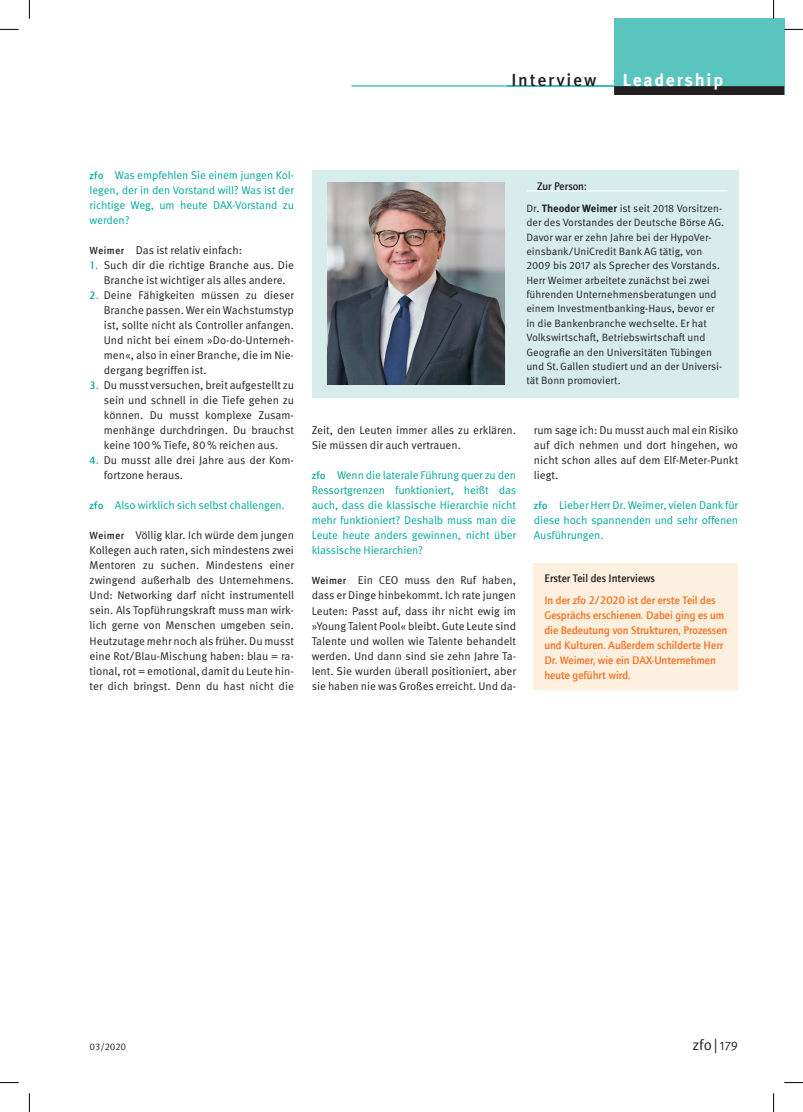
<style>
.page{position:relative;width:803px;height:1112px;background:#fff}
.page>*{position:absolute;margin:0;border:0;box-sizing:border-box;transform-origin:0 0}
.t1{font:700 17.5px "Meta Pro";letter-spacing:.1em;color:#fff}
.t2{font:500 17.5px "Meta Pro";letter-spacing:.1em;color:#231f20}
.t3{font:15px "Meta Pro Norm";color:#231f20}
.t4{font:11.25px/15px "Meta Pro Norm";color:#231f20;text-align:justify}
.t5{font:11.25px/15px "Meta Pro Norm";letter-spacing:-.01em;color:#00a99e;text-align:justify}
.t6{font:500 11.25px/15px "ITC Quay Sans Com";color:#f36e21}
.t7{font:500 11.25px "ITC Quay Sans Com";color:#231f20}
.t8{font:10.62px/14.4px "Meta Pro Norm";color:#231f20}
.t9{font:9.75px "Meta Pro Norm";letter-spacing:-.005em;color:#231f20}
.s1{font-family:"ITC Quay Sans Com";font-weight:500;font-size:10.62px}
.s2{font-family:"ITC Quay Sans Com";font-weight:500;font-size:11px;color:#00a99e}
.s3{font-family:"Syntax LT Std"}
.s4{font-family:"Meta Pro";font-weight:700}
.s5{color:#231f20}
.s6{font-family:"Syntax LT Std";font-weight:700}
.s7{font-size:12.5px}
</style>
<div class="page">
<div style="left:614px;top:19px;width:170px;height:76px;background:#5ac4bf"></div>
<div style="left:614px;top:86px;width:170px;height:9px;background:#231f20"></div>
<hr style="left:351px;top:86px;width:263px;height:1px;background:#00a99e">
<div style="left:312px;top:170px;width:426px;height:227px;background:#d6edec"></div>
<hr style="left:526px;top:190px;width:201px;height:1px;background:#fff">
<img style="left:327px;top:182px;width:177px;height:202px">
<div style="left:534px;top:563px;width:204px;height:126px;background:#fef0de"></div>
<svg style="left:0;top:29px;width:19px;height:1px"></svg>
<svg style="left:784px;top:29px;width:19px;height:1px"></svg>
<svg style="left:0;top:1082px;width:19px;height:1px"></svg>
<svg style="left:784px;top:1082px;width:19px;height:1px"></svg>
<svg style="left:29px;top:0;width:1px;height:19px"></svg>
<svg style="left:29px;top:1093px;width:1px;height:18px"></svg>
<svg style="left:773px;top:0;width:1px;height:19px"></svg>
<svg style="left:773px;top:1093px;width:1px;height:18px"></svg>
<h1 class="t2" style="left:511px;top:66px;width:86px">Interview</h1>
<h1 class="t1" style="left:623px;top:66px;width:102px">Leadership</h1>
<p class="t5" style="left:90px;top:167px;width:206px"><span class="s1">zfo</span> Was empfehlen Sie einem jungen Kol&shy;legen, der in den Vorstand will? Was ist der richtige Weg, um heute DAX-Vorstand zu werden?</p>
<p class="t4" style="left:90px;top:242px;width:154px"><span class="s1">Weimer</span> Das ist relativ einfach:</p>
<p class="t4" style="left:90px;top:257px;width:206px;text-align:center"><span class="s2">1.</span> Such dir die richtige Branche aus. Die<br>Branche ist wichtiger als alles andere.</p>
<p class="t4" style="left:104px;top:287px;width:192px;text-indent:-14px"><span class="s2">2.</span> Deine Fähigkeiten müssen zu dieser Branche passen. Wer ein Wachstumstyp ist, sollte nicht als Controller anfangen.<br>Und nicht bei einem »Do-do-Unterneh&shy;men«, also in einer Branche, die im Nie&shy;dergang begriffen ist.</p>
<p class="t4" style="left:104px;top:377px;width:192px;text-indent:-14px"><span class="s2">3.</span> Du musst versuchen, breit aufgestellt zu sein und schnell in die Tiefe gehen zu können. Du musst komplexe Zusam&shy;menhänge durchdringen. Du brauchst keine 100% Tiefe, 80% reichen aus.</p>
<p class="t4" style="left:104px;top:452px;width:192px;text-indent:-14px"><span class="s2">4.</span> Du musst alle drei Jahre aus der Kom&shy;fortzone heraus.</p>
<p class="t5" style="left:90px;top:497px;width:197px"><span class="s1">zfo</span> Also wirklich sich selbst challengen.</p>
<p class="t4" style="left:90px;top:527px;width:206px"><span class="s1">Weimer</span> Völlig klar. Ich würde dem jungen Kollegen auch raten, sich mindestens zwei Mentoren zu suchen. Mindestens einer zwingend außerhalb des Unternehmens.<br>Und: Networking darf nicht instrumentell sein. Als Topführungskraft muss man wirk&shy;lich gerne von Menschen umgeben sein.<br>Heutzutage mehr noch als früher. Du musst eine Rot<span class="s3">/</span>Blau-Mischung haben: blau = ra&shy;tional, rot = emotional, damit du Leute hin&shy;ter dich bringst. Denn du hast nicht die</p>
<p class="t7" style="left:537px;top:180px;width:51px">Zur Person:</p>
<p class="t8" style="left:526px;top:200px;width:199px">Dr. <span class="s4">Theodor Weimer</span> ist seit 2018 Vorsitzen&shy;der des Vorstandes der Deutsche Börse AG.<br>Davor war er zehn Jahre bei der HypoVer&shy;einsbank<span class="s3">/</span>UniCredit Bank AG tätig, von 2009 bis 2017 als Sprecher des Vorstands.<br>Herr Weimer arbeitete zunächst bei zwei führenden Unternehmensberatungen und einem Investmentbanking-Haus, bevor er in die Bankenbranche wechselte. Er hat Volkswirtschaft, Betriebswirtschaft und Geografie an den Universitäten Tübingen und St.Gallen studiert und an der Universi&shy;tät Bonn promoviert.</p>
<p class="t4" style="left:312px;top:422px;width:206px">Zeit, den Leuten immer alles zu erklären.<br>Sie müssen dir auch vertrauen.</p>
<p class="t5" style="left:312px;top:467px;width:206px"><span class="s1">zfo</span> Wenn die laterale Führung quer zu den Ressortgrenzen funktioniert, heißt das auch, dass die klassische Hierarchie nicht mehr funktioniert? Deshalb muss man die Leute heute anders gewinnen, nicht über klassische Hierarchien?</p>
<p class="t4" style="left:312px;top:572px;width:206px"><span class="s1">Weimer</span> Ein CEO muss den Ruf haben, dass er Dinge hinbekommt. Ich rate jungen Leuten: Passt auf, dass ihr nicht ewig im »Young Talent Pool« bleibt. Gute Leute sind Talente und wollen wie Talente behandelt werden. Und dann sind sie zehn Jahre Ta&shy;lent. Sie wurden überall positioniert, aber sie haben nie was Großes erreicht. Und da-</p>
<p class="t4" style="left:534px;top:422px;width:206px">rum sage ich: Du musst auch mal ein Risiko auf dich nehmen und dort hingehen, wo nicht schon alles auf dem Elf-Meter-Punkt liegt.</p>
<p class="t5" style="left:534px;top:497px;width:206px"><span class="s1">zfo</span> Lieber Herr Dr. Weimer, vielen Dank für diese hoch spannenden und sehr offenen Ausführungen.</p>
<p class="t6" style="left:544px;top:566px;width:173px;line-height:22.1px"><span class="s5">Erster Teil des Interviews<br></span>In der zfo 2<span class="s6">/</span>2020 ist der erste Teil des</p>
<p class="t6" style="left:544px;top:607px;width:184px">Gesprächs erschienen. Dabei ging es um die Bedeutung von Strukturen, Prozessen und Kulturen. Außerdem schilderte Herr Dr. Weimer, wie ein DAX-Unternehmen heute geführt wird.</p>
<p class="t9" style="left:90px;top:1038px;width:38px">03/2020</p>
<h2 class="t3" style="left:692px;top:1032px;width:47px">zfo|<span class="s7">179</span></h2>
</div>
